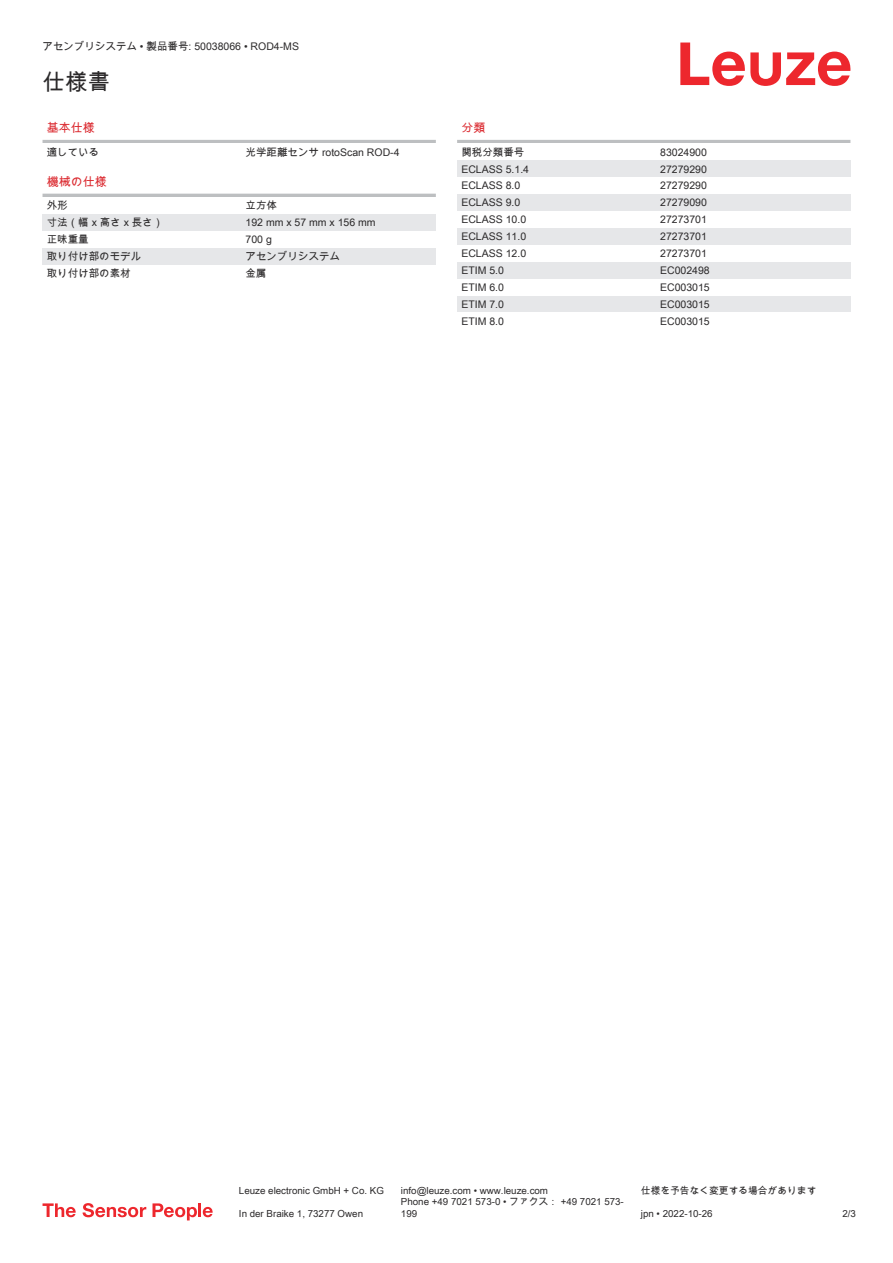
<style>
.page{position:relative;width:893px;height:1263px;background:#fff}
.page>*{position:absolute;margin:0;border:0;box-sizing:border-box;transform-origin:0 0}
.t1{font:22.5px "Arial Unicode MS";color:#2b292a}
.t2{font:12px "Arial Unicode MS";color:#db2a30}
.t3{font:10.5px "Arial Unicode MS";color:#2b292a}
.t4{font:9.75px/11.7px "Arial Unicode MS";color:#2b292a}
</style>
<div class="page">
<svg style="left:680px;top:43px;width:170px;height:43px"></svg>
<hr style="left:43px;top:140px;width:393px;height:3px;background:#bdbfc1">
<hr style="left:43px;top:194px;width:393px;height:3px;background:#bdbfc1">
<div style="left:43px;top:214px;width:199px;height:17px;background:#e6e7e9"></div>
<div style="left:242px;top:214px;width:194px;height:17px;background:#e6e7e9"></div>
<div style="left:43px;top:248px;width:199px;height:17px;background:#e6e7e9"></div>
<div style="left:242px;top:248px;width:194px;height:17px;background:#e6e7e9"></div>
<hr style="left:457px;top:140px;width:393px;height:3px;background:#bdbfc1">
<div style="left:457px;top:160px;width:200px;height:17px;background:#e6e7e9"></div>
<div style="left:657px;top:160px;width:193px;height:17px;background:#e6e7e9"></div>
<div style="left:457px;top:194px;width:200px;height:17px;background:#e6e7e9"></div>
<div style="left:657px;top:194px;width:193px;height:17px;background:#e6e7e9"></div>
<div style="left:457px;top:228px;width:200px;height:17px;background:#e6e7e9"></div>
<div style="left:657px;top:228px;width:193px;height:17px;background:#e6e7e9"></div>
<div style="left:457px;top:262px;width:200px;height:17px;background:#e6e7e9"></div>
<div style="left:657px;top:262px;width:193px;height:17px;background:#e6e7e9"></div>
<div style="left:457px;top:296px;width:200px;height:16px;background:#e6e7e9"></div>
<div style="left:657px;top:296px;width:193px;height:16px;background:#e6e7e9"></div>
<svg style="left:43px;top:1203px;width:33px;height:14px"></svg>
<svg style="left:83px;top:1203px;width:63px;height:14px"></svg>
<svg style="left:153px;top:1203px;width:44px;height:17px"></svg>
<hr style="left:198px;top:1203px;width:3px;height:14px;background:#ed272d">
<svg style="left:203px;top:1207px;width:10px;height:10px"></svg>
<p class="t3" style="left:43px;top:39px;width:258px">アセンブリシステム • 製品番号: 50038066 • ROD4-MS</p>
<h1 class="t1" style="left:43px;top:66px;width:69px">仕様書</h1>
<p class="t2" style="left:47px;top:119px;width:49px">基本仕様</p>
<p class="t3" style="left:47px;top:144px;width:54px">適している</p>
<p class="t3" style="left:246px;top:144px;width:156px">光学距離センサ rotoScan ROD-4</p>
<p class="t2" style="left:47px;top:173px;width:61px">機械の仕様</p>
<p class="t3" style="left:47px;top:198px;width:22px">外形</p>
<p class="t3" style="left:246px;top:198px;width:33px">立方体</p>
<p class="t3" style="left:47px;top:215px;width:118px">寸法（幅 x 高さ x 長さ）</p>
<p class="t3" style="left:246px;top:215px;width:132px">192 mm x 57 mm x 156 mm</p>
<p class="t3" style="left:47px;top:232px;width:43px">正味重量</p>
<p class="t3" style="left:246px;top:232px;width:28px">700 g</p>
<p class="t3" style="left:47px;top:249px;width:96px">取り付け部のモデル</p>
<p class="t3" style="left:246px;top:249px;width:96px">アセンブリシステム</p>
<p class="t3" style="left:47px;top:266px;width:85px">取り付け部の素材</p>
<p class="t3" style="left:246px;top:266px;width:22px">金属</p>
<p class="t2" style="left:461px;top:119px;width:25px">分類</p>
<p class="t3" style="left:461px;top:144px;width:64px">関税分類番号</p>
<p class="t3" style="left:660px;top:144px;width:48px">83024900</p>
<p class="t3" style="left:461px;top:161px;width:69px">ECLASS 5.1.4</p>
<p class="t3" style="left:660px;top:161px;width:48px">27279290</p>
<p class="t3" style="left:461px;top:178px;width:60px">ECLASS 8.0</p>
<p class="t3" style="left:660px;top:178px;width:48px">27279290</p>
<p class="t3" style="left:461px;top:195px;width:60px">ECLASS 9.0</p>
<p class="t3" style="left:660px;top:195px;width:48px">27279090</p>
<p class="t3" style="left:461px;top:212px;width:66px">ECLASS 10.0</p>
<p class="t3" style="left:660px;top:212px;width:48px">27273701</p>
<p class="t3" style="left:461px;top:229px;width:66px">ECLASS 11.0</p>
<p class="t3" style="left:660px;top:229px;width:48px">27273701</p>
<p class="t3" style="left:461px;top:246px;width:66px">ECLASS 12.0</p>
<p class="t3" style="left:660px;top:246px;width:48px">27273701</p>
<p class="t3" style="left:461px;top:263px;width:44px">ETIM 5.0</p>
<p class="t3" style="left:660px;top:263px;width:51px">EC002498</p>
<p class="t3" style="left:461px;top:280px;width:44px">ETIM 6.0</p>
<p class="t3" style="left:660px;top:280px;width:51px">EC003015</p>
<p class="t3" style="left:461px;top:296px;width:44px">ETIM 7.0</p>
<p class="t3" style="left:660px;top:296px;width:51px">EC003015</p>
<p class="t3" style="left:461px;top:313px;width:44px">ETIM 8.0</p>
<p class="t3" style="left:660px;top:313px;width:51px">EC003015</p>
<p class="t4" style="left:239px;top:1184px;width:146px">Leuze electronic GmbH + Co. KG</p>
<p class="t4" style="left:401px;top:1184px;width:149px">info@leuze.com • www.leuze.com</p>
<p class="t4" style="left:641px;top:1184px;width:177px">仕様を予告なく変更する場合があります</p>
<p class="t4" style="left:239px;top:1207px;width:126px">In der Braike 1, 73277 Owen</p>
<p class="t4" style="left:401px;top:1196px;width:224px">Phone +49 7021 573-0 • ファクス： +49 7021 573-<br>199</p>
<p class="t4" style="left:641px;top:1207px;width:73px">jpn • 2022-10-26</p>
<p class="t4" style="left:842px;top:1207px;width:15px">2 /3</p>
</div>
